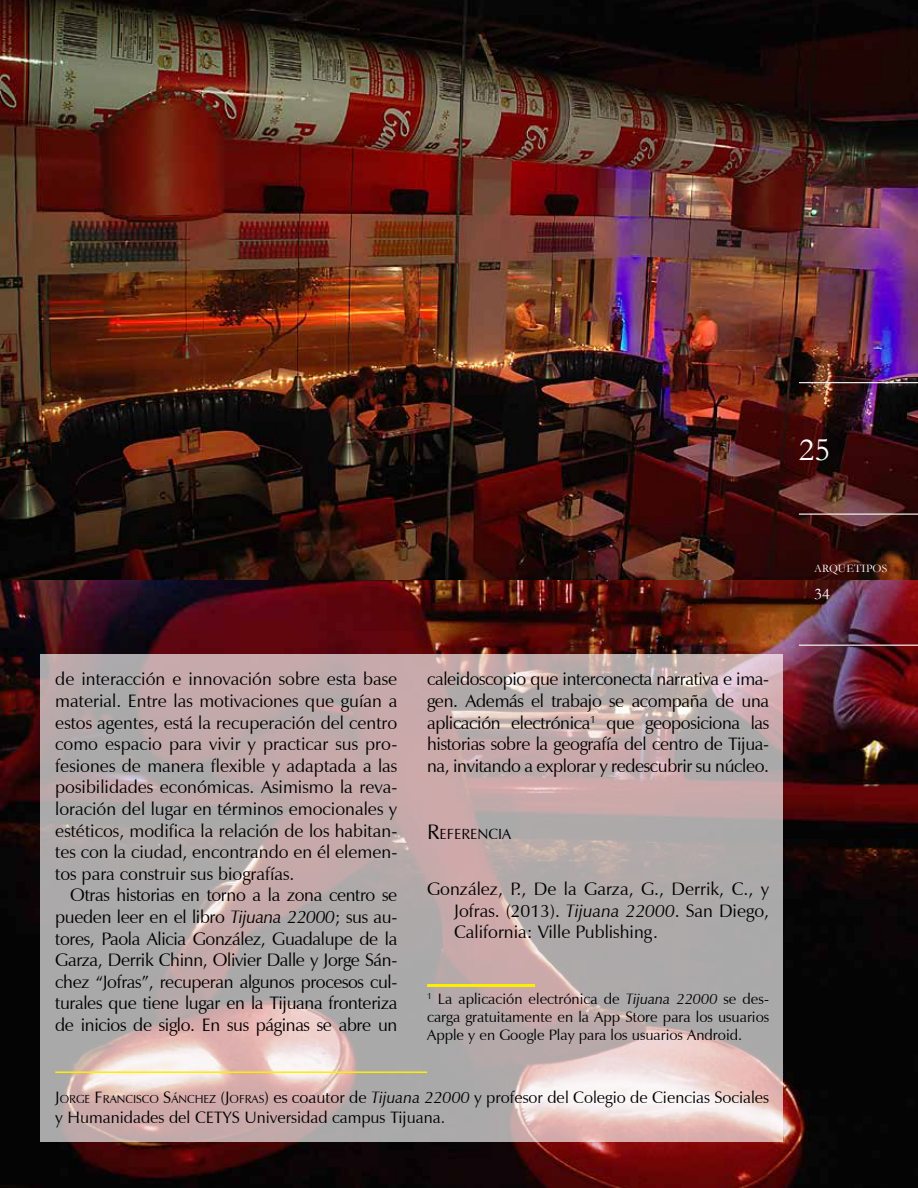
<style>
.page{position:relative;width:918px;height:1188px;background:#fff}
.page>*{position:absolute;margin:0;border:0;box-sizing:border-box;transform-origin:0 0}
.t1{font:33px "Garamond";color:#fff}
.t2{font:18px/21.6px "Zapf Humanist 601 BT";letter-spacing:-.02em;color:#000;text-align:justify}
.t3{font:16.5px/19.8px "Zapf Humanist 601 BT";color:#000}
.t4{font:16.5px "Garamond";color:#fff}
.t5{font:15px/18px "Zapf Humanist 601 BT";color:#000;text-align:justify}
.t6{font:14.7px "Zapf Humanist 601 BT";color:#000}
.t7{font:11.55px "Garamond";letter-spacing:.01em;color:#fff}
.s1{font-style:italic}
.s2{font-size:21px}
.s3{font-style:inherit}
.s4{font-size:11.55px}
</style>
<div class="page">
<img style="left:0;top:0;width:918px;height:1188px">
<hr style="left:799px;top:514px;width:119px;height:1px;background:#fff">
<hr style="left:799px;top:645px;width:119px;height:1px;background:#fff">
<hr style="left:799px;top:382px;width:119px;height:1px;background:#fff">
<svg style="left:40px;top:654px;width:743px;height:488px;background:#bfafaf"></svg>
<hr style="left:427px;top:984px;width:108px;height:3px;background:#ffed00">
<hr style="left:55px;top:1071px;width:372px;height:2px;background:#ffed00">
<h1 class="t1" style="left:799px;top:430px;width:32px">25</h1>
<p class="t2" style="left:55px;top:668px;width:344px">de interacción e innovación sobre esta base material. Entre las motivaciones que guían a estos agentes, está la recuperación del centro como espacio para vivir y practicar sus pro&shy;fesiones de manera flexible y adaptada a las posibilidades económicas. Asimismo la reva&shy;loración del lugar en términos emocionales y estéticos, modifica la relación de los habitan&shy;tes con la ciudad, encontrando en él elemen&shy;tos para construir sus biografías.</p>
<p class="t2" style="left:55px;top:884px;width:344px;text-indent:15px">Otras historias en torno a la zona centro se pueden leer en el libro <span class="s1">Tijuana 22000</span>; sus au&shy;tores, Paola Alicia González, Guadalupe de la Garza, Derrik Chinn, Olivier Dalle y Jorge Sán&shy;chez “Jofras”, recuperan algunos procesos cul&shy;turales que tiene lugar en la Tijuana fronteriza de inicios de siglo. En sus páginas se abre un</p>
<p class="t2" style="left:427px;top:668px;width:344px">caleidoscopio que interconecta narrativa e ima&shy;gen. Además el trabajo se acompaña de una aplicación electrónica<sup>1</sup> que geoposiciona las historias sobre la geografía del centro de Tijua&shy;na, invitando a explorar y redescubrir su núcleo.</p>
<p class="t6" style="left:427px;top:825px;width:86px"><span class="s2">R</span>EFERENCIA</p>
<p class="t2" style="left:454px;top:878px;width:317px;text-indent:-27px">González, P., De la Garza, G., Derrik, C., y Jofras. (2013). <span class="s1">Tijuana 22000</span>. San Diego, California: Ville Publishing.</p>
<p class="t5" style="left:427px;top:989px;width:344px"><sup>1</sup> La aplicación electrónica de <span class="s1">Tijuana 22000</span> se des&shy;carga gratuitamente en la App Store para los usuarios Apple y en Google Play para los usuarios Android.</p>
<p class="t3" style="left:55px;top:1088px;width:715px"><span class="s3">J</span><span class="s4">ORGE</span> <span class="s3">F</span> <span class="s4">RANCISCO</span> <span class="s3">S</span><span class="s4">ÁNCHEZ</span> <span class="s3">(J</span><span class="s4">OFRAS</span><span class="s3">)</span> es coautor de <span class="s1">Tijuana 22000</span> y profesor del Colegio de Ciencias Sociales y Humanidades del CETYS Universidad campus Tijuana.</p>
<p class="t7" style="left:814px;top:562px;width:75px">ARQUETIPOS</p>
<p class="t4" style="left:814px;top:584px;width:17px">34</p>
</div>
